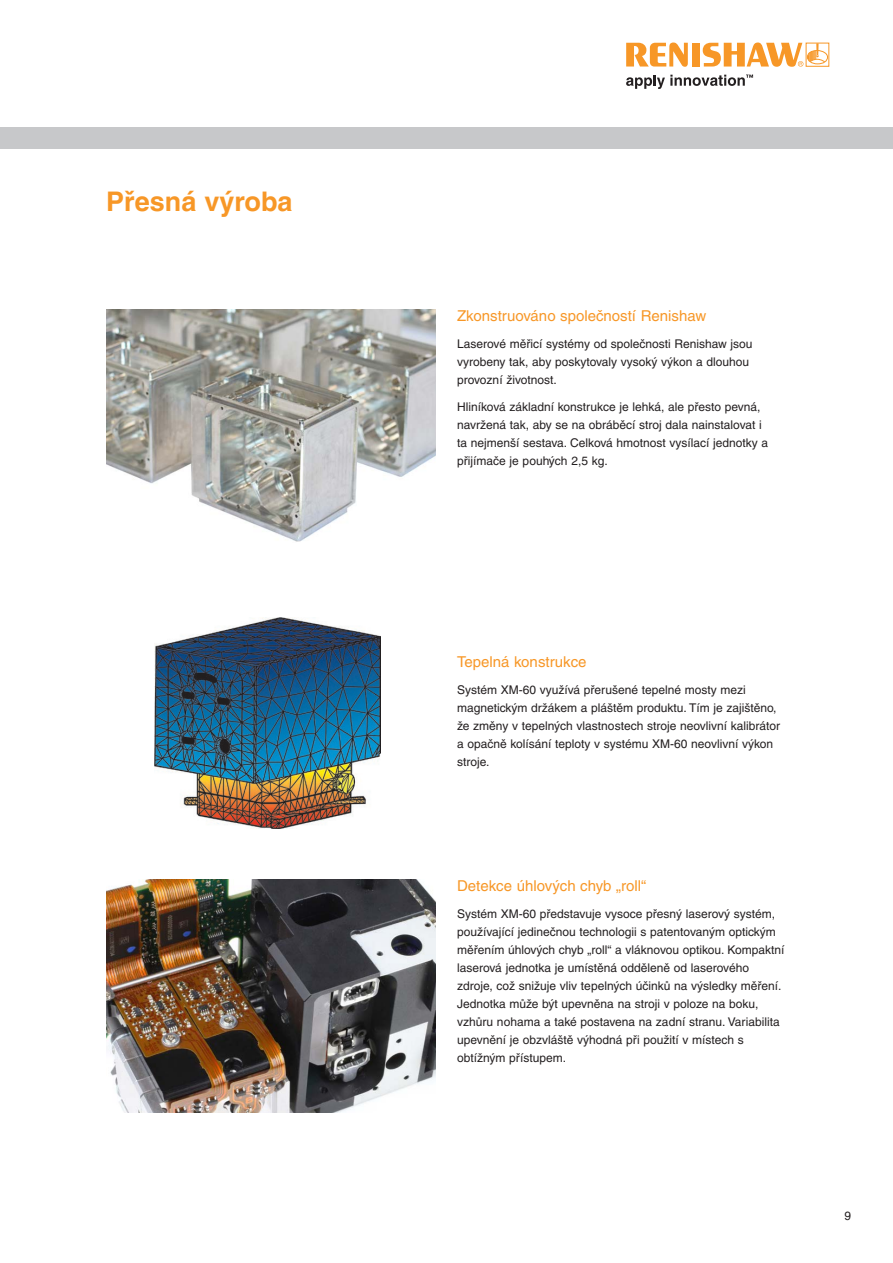
<style>
.page{position:relative;width:893px;height:1263px;background:#fff}
.page>*{position:absolute;margin:0;border:0;box-sizing:border-box;transform-origin:0 0}
.Page_title{font:700 27px "Helvetica LT Pro";color:#f79727}
.Paragraph_titles{font:15px "Helvetica CE";color:#f79727}
._8pt_text{font:12px/18px "Helvetica CE";color:#231f20}
.t1{font:12px "Helvetica LT Pro";color:#231f20}
</style>
<div class="page">
<img style="left:106px;top:309px;width:330px;height:233px">
<img style="left:154px;top:618px;width:226px;height:211px">
<img style="left:106px;top:879px;width:330px;height:233px">
<svg style="left:626px;top:43px;width:62px;height:24px"></svg>
<div style="left:692px;top:43px;width:8px;height:24px;background:#f79727"></div>
<div style="left:807px;top:50px;width:21px;height:14px;border:1px solid #f79727;border-radius:50%"></div>
<svg style="left:703px;top:43px;width:122px;height:24px"></svg>
<svg style="left:626px;top:75px;width:127px;height:14px"></svg>
<div style="left:0;top:128px;width:893px;height:21px;background:#c7c8ca"></div>
<p class="Page_title" style="left:106px;top:185px;width:188px">Přesná výroba</p>
<p class="Paragraph_titles" style="left:457px;top:307px;width:251px">Zkonstruováno společností Renishaw</p>
<p class="_8pt_text" style="left:457px;top:334px;width:297px">Laserové měřicí systémy od společnosti Renishaw jsou vyrobeny tak, aby poskytovaly vysoký výkon a dlouhou provozní životnost.</p>
<p class="_8pt_text" style="left:457px;top:397px;width:313px">Hliníková základní konstrukce je lehká, ale přesto pevná, navržená tak, aby se na obráběcí stroj dala nainstalovat i ta nejmenší sestava. Celková hmotnost vysílací jednotky a přijímače je pouhých 2,5 kg.</p>
<p class="Paragraph_titles" style="left:457px;top:653px;width:131px">Tepelná konstrukce</p>
<p class="_8pt_text" style="left:457px;top:681px;width:324px">Systém XM-60 využívá přerušené tepelné mosty mezi magnetickým držákem a pláštěm produktu. Tím je zajištěno, že změny v tepelných vlastnostech stroje neovlivní kalibrátor a opačně kolísání teploty v systému XM-60 neovlivní výkon stroje.</p>
<p class="Paragraph_titles" style="left:457px;top:877px;width:190px">Detekce úhlových chyb „roll“</p>
<p class="_8pt_text" style="left:457px;top:904px;width:329px">Systém XM-60 představuje vysoce přesný laserový systém, používající jedinečnou technologii s patentovaným optickým měřením úhlových chyb „roll“ a vláknovou optikou. Kompaktní laserová jednotka je umístěná odděleně od laserového zdroje, což snižuje vliv tepelných účinků na výsledky měření.<br>Jednotka může být upevněna na stroji v poloze na boku, vzhůru nohama a také postavena na zadní stranu. Variabilita upevnění je obzvláště výhodná při použití v místech s obtížným přístupem.</p>
<p class="t1" style="left:844px;top:1209px;width:8px">9</p>
</div>
